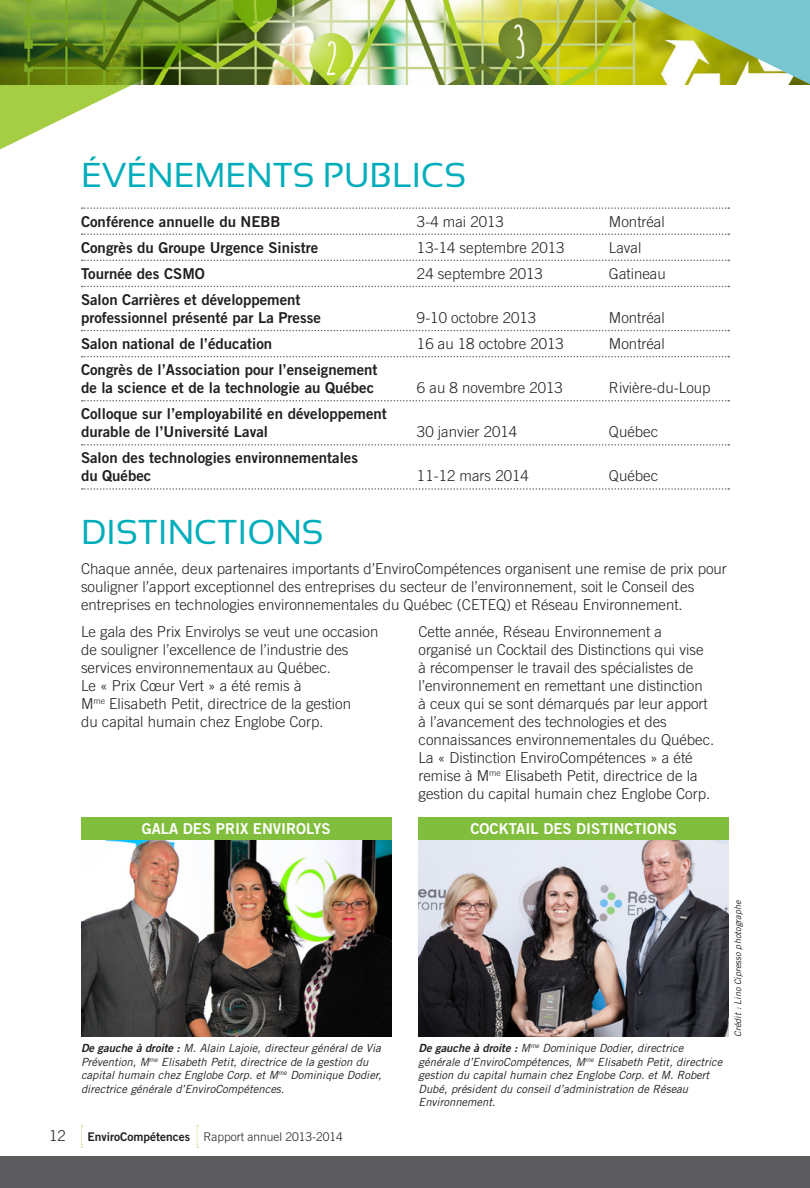
<style>
.page{position:relative;width:810px;height:1188px;background:#fff}
.page>*{position:absolute;margin:0;border:0;box-sizing:border-box;transform-origin:0 0}
.Titre_1{font:34.5px "Sansation";color:#00adbb}
.Texte{font:300 15px/18px "Trade Gothic";color:#231f20}
.t1{font:15px/18px "Trade Gothic Bold Two";color:#231f20}
.Texte-2{font:15px "Trade Gothic Bold Two";color:#fff}
.t2{font:300 12px "Trade Gothic";color:#231f20}
.Bas_de_vignette{font:italic 11.25px/13.5px "Trade Gothic";color:#231f20}
.t3{font:italic 9px "Trade Gothic";color:#231f20}
.s1{font-family:"Trade Gothic Bold Two"}
.s2{font-family:"Trade Gothic Bold Two";font-weight:400}
</style>
<div class="page">
<svg style="left:81px;top:1125px;width:2px;height:23px"></svg>
<svg style="left:197px;top:1125px;width:1px;height:23px"></svg>
<div style="left:0;top:1156px;width:810px;height:32px;background:#5c5c5f"></div>
<img style="left:333px;top:0;width:305px;height:84px">
<img style="left:0;top:0;width:333px;height:150px">
<svg style="left:638px;top:0;width:172px;height:84px;background:#9dc694"></svg>
<svg style="left:82px;top:207px;width:647px;height:2px"></svg>
<svg style="left:82px;top:233px;width:647px;height:2px"></svg>
<svg style="left:82px;top:260px;width:647px;height:1px"></svg>
<svg style="left:82px;top:286px;width:647px;height:1px"></svg>
<svg style="left:82px;top:330px;width:647px;height:1px"></svg>
<svg style="left:82px;top:356px;width:647px;height:1px"></svg>
<svg style="left:82px;top:400px;width:647px;height:1px"></svg>
<svg style="left:82px;top:444px;width:647px;height:2px"></svg>
<svg style="left:82px;top:488px;width:647px;height:2px"></svg>
<img style="left:81px;top:839px;width:311px;height:198px">
<img style="left:418px;top:839px;width:311px;height:198px">
<div style="left:81px;top:817px;width:311px;height:22px;background:#81be3d"></div>
<div style="left:418px;top:817px;width:311px;height:22px;background:#81be3d"></div>
<p class="Titre_1" style="left:81px;top:156px;width:387px">ÉVÉNEMENTS PUBLICS</p>
<p class="t1" style="left:81px;top:212px;width:201px">Conférence annuelle du NEBB</p>
<p class="Texte" style="left:417px;top:212px;width:88px">3-4 mai 2013</p>
<p class="Texte" style="left:609px;top:212px;width:57px">Montréal</p>
<p class="t1" style="left:81px;top:238px;width:239px">Congrès du Groupe Urgence Sinistre</p>
<p class="Texte" style="left:417px;top:238px;width:149px">13-14 septembre 2013</p>
<p class="Texte" style="left:609px;top:238px;width:34px">Laval</p>
<p class="t1" style="left:81px;top:264px;width:125px">Tournée des CSMO</p>
<p class="Texte" style="left:417px;top:264px;width:127px">24 septembre 2013</p>
<p class="Texte" style="left:609px;top:264px;width:58px">Gatineau</p>
<p class="t1" style="left:81px;top:290px;width:241px">Salon Carrières et développement professionnel présenté par La Presse</p>
<p class="Texte" style="left:417px;top:308px;width:121px">9-10 octobre 2013</p>
<p class="Texte" style="left:609px;top:308px;width:57px">Montréal</p>
<p class="t1" style="left:81px;top:335px;width:193px">Salon national de l’éducation</p>
<p class="Texte" style="left:417px;top:335px;width:148px">16 au 18 octobre 2013</p>
<p class="Texte" style="left:609px;top:335px;width:57px">Montréal</p>
<p class="t1" style="left:81px;top:361px;width:298px">Congrès de l’Association pour l’enseignement de la science et de la technologie au Québec</p>
<p class="Texte" style="left:417px;top:379px;width:147px">6 au 8 novembre 2013</p>
<p class="Texte" style="left:609px;top:379px;width:103px">Rivière-du-Loup</p>
<p class="t1" style="left:81px;top:405px;width:307px">Colloque sur l’employabilité en développement durable de l’Université Laval</p>
<p class="t1" style="left:81px;top:449px;width:279px">Salon des technologies environnementales du Québec</p>
<p class="Texte" style="left:417px;top:423px;width:102px">30 janvier 2014</p>
<p class="Texte" style="left:609px;top:423px;width:51px">Québec</p>
<p class="Texte" style="left:417px;top:467px;width:113px">11-12 mars 2014</p>
<p class="Texte" style="left:609px;top:467px;width:51px">Québec</p>
<p class="Titre_1" style="left:81px;top:512px;width:244px">DISTINCTIONS</p>
<p class="Texte" style="left:81px;top:560px;width:647px">Chaque année, deux partenaires importants d’EnviroCompétences organisent une remise de prix pour souligner l’apport exceptionnel des entreprises du secteur de l’environnement, soit le Conseil des entreprises en technologies environnementales du Québec (CETEQ) et Réseau Environnement.</p>
<p class="Texte" style="left:81px;top:622px;width:299px">Le gala des Prix Envirolys se veut une occasion de souligner l’excellence de l’industrie des services environnementaux au Québec.<br>Le « Prix Cœur Vert » a été remis à<br>M<sup>me</sup> Elisabeth Petit, directrice de la gestion<br>du capital humain chez Englobe Corp.</p>
<p class="Texte" style="left:418px;top:622px;width:297px">Cette année, Réseau Environnement a organisé un Cocktail des Distinctions qui vise à récompenser le travail des spécialistes de l’environnement en remettant une distinction<br>à ceux qui se sont démarqués par leur apport à l’avancement des technologies et des connaissances environnementales du Québec.<br>La « Distinction EnviroCompétences » a été remise à M<sup>me</sup> Elisabeth Petit, directrice de la gestion du capital humain chez Englobe Corp.</p>
<p class="Texte-2" style="left:142px;top:819px;width:191px">GALA DES PRIX ENVIROLYS</p>
<p class="Texte-2" style="left:470px;top:819px;width:208px">COCKTAIL DES DISTINCTIONS</p>
<p class="Bas_de_vignette" style="left:81px;top:1041px;width:302px"><span class="s1">De gauche à droite :</span> M. Alain Lajoie, directeur général de Via Prévention, M<sup>me</sup> Elisabeth Petit, directrice de la gestion du capital humain chez Englobe Corp. et M<sup>me</sup> Dominique Dodier, directrice générale d’EnviroCompétences.</p>
<p class="Bas_de_vignette" style="left:418px;top:1041px;width:306px"><span class="s1">De gauche à droite :</span> M<sup>me</sup> Dominique Dodier, directrice générale d’EnviroCompétences, M<sup>me</sup> Elisabeth Petit, directrice gestion du capital humain chez Englobe Corp. et M. Robert Dubé, président du conseil d’administration de Réseau Environnement.</p>
<p class="Texte" style="left:49px;top:1126px;width:18px">12</p>
<p class="t2" style="left:87px;top:1129px;width:257px"><span class="s2">EnviroCompétences</span> Rapport annuel 2013-2014</p>
<p class="t3" style="left:733px;top:1037px;width:138px;rotate:-90deg">Crédit : Lino Cipresso photographe</p>
</div>
